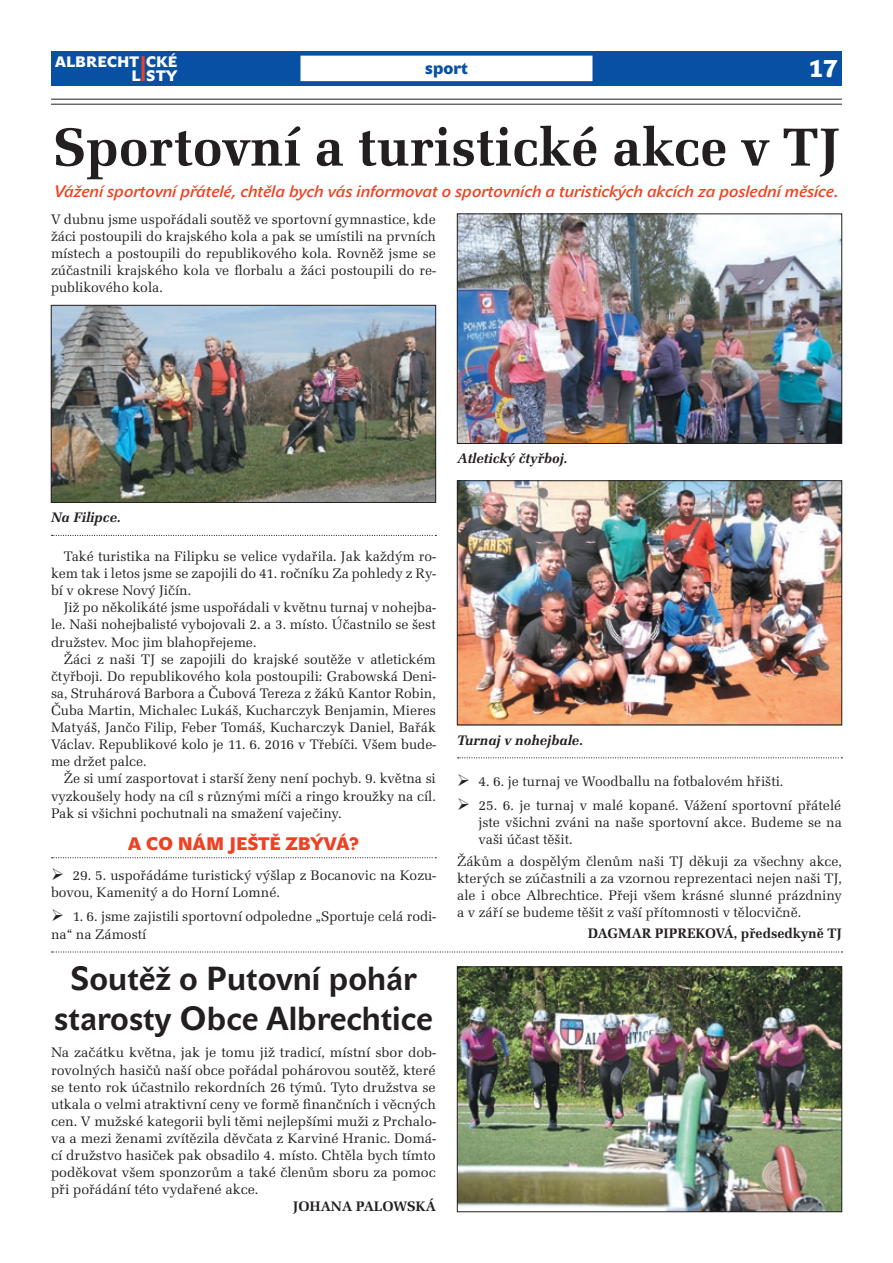
<style>
.page{position:relative;width:893px;height:1263px;background:#fff}
.page>*{position:absolute;margin:0;border:0;box-sizing:border-box;transform-origin:0 0}
.t1{font:700 55.5px "URW Latino TCE";color:#231f20}
.t2{font:35.25px "John Sans Black Pro";color:#ef4022;scale:.43 1}
.t3{font:700 33px/39.6px "John Sans Text Pro";color:#231f20;text-align:center}
.t4{font:24px "John Sans Black Pro";color:#fff}
.t5{font:18px "John Sans Black Pro";color:#ef4022}
.t6{font:17.25px "John Sans Black Pro";color:#0850a3}
.t7{font:italic 700 16.5px "John Sans Lite Pro";color:#ef4022}
.t8{font:15px/14.1px "John Sans Black Pro";color:#fff;text-align:right}
.t9{font:14.25px/17.1px "URW Latino TCE";color:#231f20;text-align:justify}
.t10{font:italic 700 14.25px "URW Latino TCE";color:#231f20}
.t11{font:700 14.25px "URW Latino TCE";color:#231f20}
</style>
<div class="page">
<svg style="left:52px;top:857px;width:384px;height:1px"></svg>
<svg style="left:52px;top:535px;width:384px;height:1px"></svg>
<img style="left:53px;top:307px;width:381px;height:194px">
<div style="left:51px;top:305px;width:385px;height:198px;border:1px solid #231f20"></div>
<svg style="left:458px;top:757px;width:384px;height:1px"></svg>
<img style="left:459px;top:482px;width:381px;height:241px">
<div style="left:457px;top:480px;width:385px;height:245px;border:1px solid #231f20"></div>
<img style="left:459px;top:216px;width:381px;height:226px">
<div style="left:457px;top:214px;width:385px;height:230px;border:1px solid #231f20"></div>
<img style="left:459px;top:969px;width:381px;height:241px">
<div style="left:457px;top:967px;width:385px;height:245px;border:1px solid #231f20"></div>
<svg style="left:52px;top:951px;width:790px;height:1px"></svg>
<div style="left:51px;top:51px;width:791px;height:34px;background:#0850a3"></div>
<hr style="left:51px;top:99px;width:791px;height:1px;background:#231f20">
<hr style="left:51px;top:104px;width:791px;height:1px;background:#231f20">
<div style="left:300px;top:56px;width:292px;height:25px;background:#fff"></div>
<p class="t8" style="left:55px;top:55px;width:124px">ALBRECHT CKÉ<br>L S T Y</p>
<h2 class="t2" style="left:141px;top:48px;width:14px">I</h2>
<p class="t6" style="left:425px;top:58px;width:44px">sport</p>
<h3 class="t4" style="left:809px;top:54px;width:30px">17</h3>
<h1 class="t1" style="left:53px;top:113px;width:788px">Sportovní a turistické akce v TJ</h1>
<p class="t7" style="left:54px;top:182px;width:786px">Vážení sportovní přátelé, chtěla bych vás informovat o sportovních a turistických akcích za poslední měsíce.</p>
<p class="t9" style="left:51px;top:210px;width:386px">V dubnu jsme uspořádali soutěž ve sportovní gymnastice, kde žáci postoupili do krajského kola a pak se umístili na prvních místech a postoupili do republikového kola. Rovněž jsme se zúčastnili krajského kola ve florbalu a žáci postoupili do re&shy;publikového kola.</p>
<p class="t10" style="left:51px;top:509px;width:72px">Na Filipce.</p>
<p class="t9" style="left:51px;top:548px;width:386px;text-indent:13px">Také turistika na Filipku se velice vydařila. Jak každým ro&shy;kem tak i letos jsme se zapojili do 41. ročníku Za pohledy z Ry&shy;bí v okrese Nový Jičín.</p>
<p class="t9" style="left:51px;top:599px;width:386px;text-indent:13px">Již po několikáté jsme uspořádali v květnu turnaj v nohejba&shy;le. Naši nohejbalisté vybojovali 2. a 3. místo. Účastnilo se šest družstev. Moc jim blahopřejeme.</p>
<p class="t9" style="left:51px;top:650px;width:386px;text-indent:13px">Žáci z naši TJ se zapojili do krajské soutěže v atletickém čtyřboji. Do republikového kola postoupili: Grabowská Deni&shy;sa, Struhárová Barbora a Čubová Tereza z žáků Kantor Robin, Čuba Martin, Michalec Lukáš, Kucharczyk Benjamin, Mieres Matyáš, Jančo Filip, Feber Tomáš, Kucharczyk Daniel, Bařák Václav. Republikové kolo je 11. 6. 2016 v Třebíči. Všem bude&shy;me držet palce.</p>
<p class="t9" style="left:51px;top:770px;width:386px;text-indent:13px">Že si umí zasportovat i starší ženy není pochyb. 9. května si vyzkoušely hody na cíl s různými míči a ringo kroužky na cíl.<br>Pak si všichni pochutnali na smažení vaječiny.</p>
<p class="t5" style="left:128px;top:833px;width:232px">A CO NÁM JEŠTĚ ZBÝVÁ?</p>
<p class="t9" style="left:51px;top:867px;width:386px">➢ 29. 5. uspořádáme turistický výšlap z Bocanovic na Kozu&shy;bovou, Kamenitý a do Horní Lomné.</p>
<p class="t9" style="left:51px;top:908px;width:386px">➢ 1. 6. jsme zajistili sportovní odpoledne „Sportuje celá rodi&shy;na“ na Zámostí</p>
<h3 class="t3" style="left:54px;top:959px;width:380px">Soutěž o Putovní pohár starosty Obce Albrechtice</h3>
<p class="t9" style="left:51px;top:1044px;width:386px">Na začátku května, jak je tomu již tradicí, místní sbor dob&shy;rovolných hasičů naší obce pořádal pohárovou soutěž, které se tento rok účastnilo rekordních 26 týmů. Tyto družstva se utkala o velmi atraktivní ceny ve formě finančních i věcných cen. V mužské kategorii byli těmi nejlepšími muži z Prchalo&shy;va a mezi ženami zvítězila děvčata z Karviné Hranic. Domá&shy;cí družstvo hasiček pak obsadilo 4. místo. Chtěla bych tímto poděkovat všem sponzorům a také členům sboru za pomoc při pořádání této vydařené akce.</p>
<p class="t11" style="left:293px;top:1198px;width:144px">JOHANA PALOWSKÁ</p>
<p class="t10" style="left:457px;top:450px;width:112px">Atletický čtyřboj.</p>
<p class="t10" style="left:457px;top:731px;width:128px">Turnaj v nohejbale.</p>
<p class="t9" style="left:457px;top:773px;width:328px">➢ 4. 6. je turnaj ve Woodballu na fotbalovém hřišti.</p>
<p class="t9" style="left:478px;top:797px;width:365px;text-indent:-21px">➢ 25. 6. je turnaj v malé kopané. Vážení sportovní přátelé jste všichni zváni na naše sportovní akce. Budeme se na vaši účast těšit.</p>
<p class="t9" style="left:457px;top:852px;width:386px">Žákům a dospělým členům naši TJ děkuji za všechny akce, kterých se zúčastnili a za vzornou reprezentaci nejen naši TJ, ale i obce Albrechtice. Přeji všem krásné slunné prázdniny a v září se budeme těšit z vaší přítomnosti v tělocvičně.</p>
<p class="t11" style="left:588px;top:925px;width:256px">DAGMAR PIPREKOVÁ, předsedkyně TJ</p>
</div>
